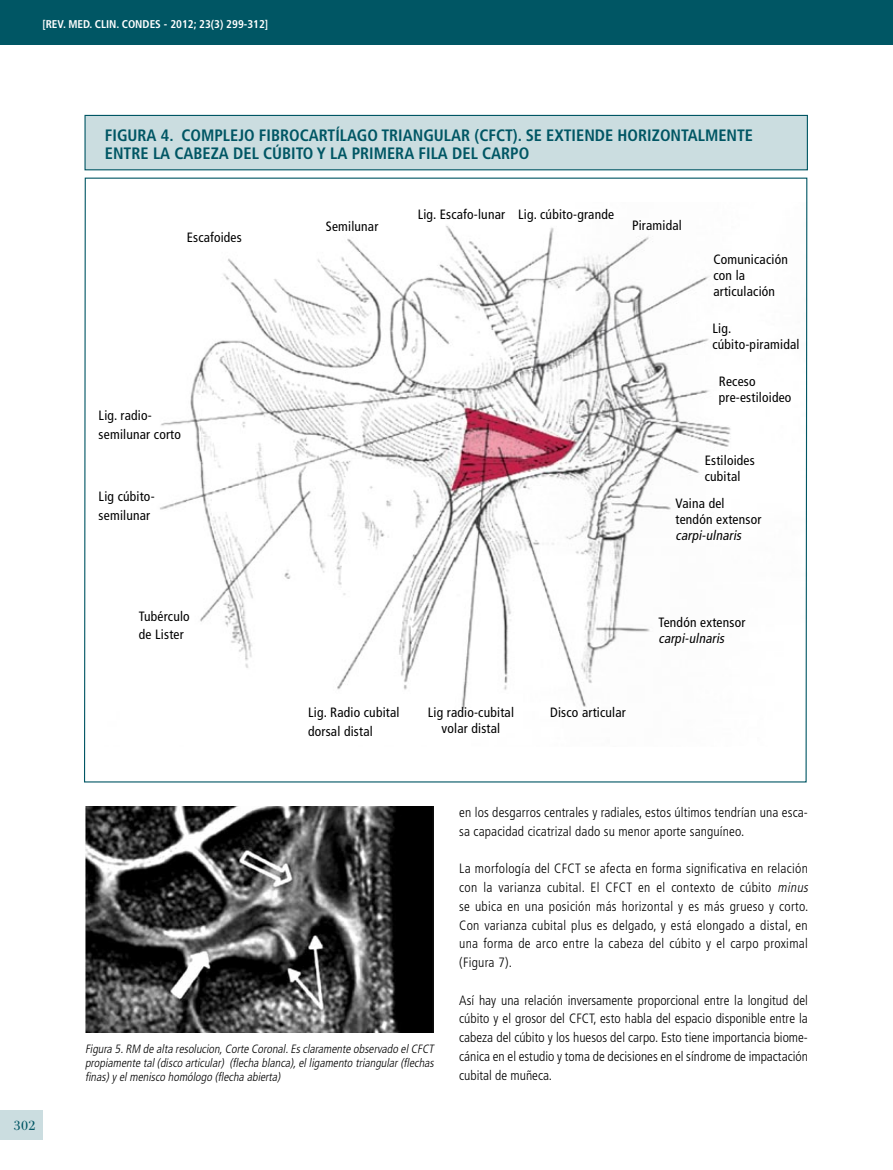
<style>
.page{position:relative;width:893px;height:1170px;background:#fff}
.page>*{position:absolute;margin:0;border:0;box-sizing:border-box;transform-origin:0 0}
.t1{font:19.5px "Filosofia Grand Caps";color:#005664;scale:1.1 1}
.t2{font:700 condensed 16.5px "Frutiger";color:#005664}
.t3{font:300 condensed 13.5px/18.8px "Frutiger";letter-spacing:.02em;color:#000}
.t4{font:condensed 13.5px/16.2px "Frutiger";letter-spacing:.015em;color:#000}
.t5{font:italic condensed 13.5px "Frutiger";color:#000}
.t6{font:italic 300 condensed 12px/14.4px "Frutiger";color:#000;text-align:justify}
.t7{font:700 condensed 11.25px "Frutiger";color:#fff}
.s1{font-style:italic}
</style>
<div class="page">
<div style="left:0;top:1110px;width:43px;height:30px;background:#cbdde0"></div>
<div style="left:0;top:0;width:893px;height:44px;background:#005664"></div>
<div style="left:84px;top:115px;width:724px;height:55px;background:#cbdde0;border:1px solid #005664"></div>
<svg style="left:84px;top:177px;width:724px;height:606px"></svg>
<img style="left:85px;top:806px;width:349px;height:226px">
<p class="t7" style="left:42px;top:17px;width:227px">[REV. MED. CLIN. CONDES - 2012; 23(3) 299-312]</p>
<h1 class="t1" style="left:14px;top:1113px;width:22px">302</h1>
<p class="t2" style="left:105px;top:125px;width:468px">FIGURA 4. COMPLEJO FIBROCARTÍLAGO TRIANGULAR (CFCT). SE EXTIENDE</p>
<p class="t2" style="left:618px;top:125px;width:9px">HORI</p>
<p class="t2" style="left:652px;top:125px;width:56px">ZONTALMENTE</p>
<p class="t2" style="left:105px;top:143px;width:10px">ENTRE</p>
<p class="t2" style="left:153px;top:143px;width:90px">LA CABEZA DEL</p>
<p class="t2" style="left:263px;top:143px;width:107px">CÚBITO Y LA PRIMER</p>
<p class="t2" style="left:404px;top:143px;width:57px">A FILA DEL</p>
<p class="t2" style="left:482px;top:143px;width:47px">CARPO</p>
<p class="t4" style="left:187px;top:230px;width:56px">Escafoides</p>
<p class="t4" style="left:99px;top:406px;width:84px;line-height:18.8px">Lig. radio&shy;semilunar corto</p>
<p class="t4" style="left:99px;top:487px;width:57px;line-height:18.8px">Lig cúbito&shy;semilunar</p>
<p class="t4" style="left:139px;top:606px;width:52px;line-height:18.8px">Tubérculo de Lister</p>
<p class="t4" style="left:326px;top:219px;width:54px">Semilunar</p>
<p class="t4" style="left:418px;top:206px;width:198px">Lig. Escafo-lunar Lig. cúbito-grande</p>
<p class="t4" style="left:632px;top:217px;width:51px">Piramidal</p>
<p class="t4" style="left:713px;top:251px;width:76px">Comunicación con la articulación</p>
<p class="t4" style="left:712px;top:320px;width:89px">Lig. cúbito-piramidal</p>
<p class="t4" style="left:719px;top:373px;width:74px">Receso pre-estiloideo</p>
<p class="t4" style="left:705px;top:452px;width:52px">Estiloides cubital</p>
<p class="t4" style="left:675px;top:495px;width:87px">Vaina del tendón extensor</p>
<p class="t5" style="left:676px;top:528px;width:70px">carpi-ulnaris</p>
<p class="t4" style="left:308px;top:702px;width:93px;line-height:18.8px">Lig. Radio cubital dorsal distal</p>
<p class="t4" style="left:428px;top:704px;width:88px">Lig radio-cubital</p>
<p class="t4" style="left:550px;top:704px;width:77px">Disco articular</p>
<p class="t4" style="left:442px;top:720px;width:60px">volar distal</p>
<p class="t4" style="left:658px;top:614px;width:88px">Tendón extensor</p>
<p class="t5" style="left:658px;top:630px;width:70px">carpi-ulnaris</p>
<p class="t6" style="left:85px;top:1041px;width:353px">Figura 5.RM de alta resolucion,Corte Coronal.Esclaramente observado elCFCT propiamente tal(disco articular) (flecha blanca),elligamento triangular(flechas finas)yelmenisco homólogo (flecha abierta)</p>
<p class="t3" style="left:459px;top:803px;width:350px">en los desgarros centrales y radiales, estos últimos tendrían una esca&shy;sa capacidad cicatrizal dado su menor aporte sanguíneo.</p>
<p class="t3" style="left:459px;top:859px;width:353px">La morfología del CFCT se afecta en forma significativa en relación con la varianza cubital. El CFCT en el contexto de cúbito <span class="s1">minus </span>se ubica en una posición más horizontal y es más grueso y corto.<br>Con varianza cubital plus es delgado, y está elongado a distal, en una forma de arco entre la cabeza del cúbito y el carpo proximal (Figura 7).</p>
<p class="t3" style="left:459px;top:990px;width:350px;text-align:justify">Así hay una relación inversamente proporcional entre la longitud del cúbito y el grosor del CFCT, esto habla del espacio disponible entre la cabeza del cúbito y los huesos del carpo. Esto tiene importancia biome&shy;cánica en el estudio y toma de decisiones en el síndrome de impactación cubital de muñeca.</p>
</div>
